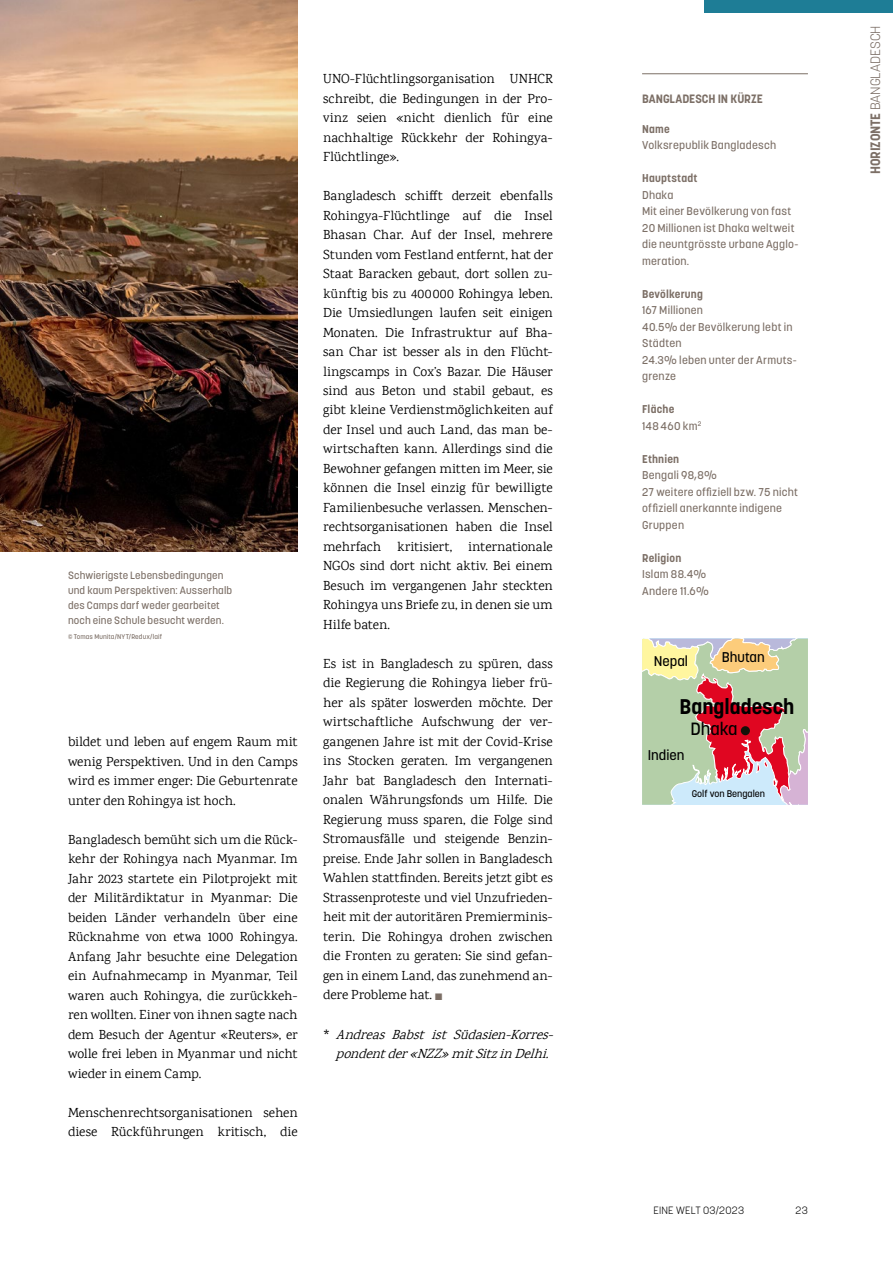
<style>
.page{position:relative;width:893px;height:1263px;background:#fff}
.page>*{position:absolute;margin:0;border:0;box-sizing:border-box;transform-origin:0 0}
.t1{font:700 21px "Korolev";color:#000}
.t2{font:500 17.55px "Korolev";color:#000}
.t3{font:500 14.1px "Korolev";color:#000}
.t4{font:13.5px/19.5px "Karma";color:#000;text-align:justify}
.t5{font:italic 13.5px/19.5px "Karma";color:#000}
.t6{font:300 13.5px "Korolev";letter-spacing:-.005em;color:#7c6f66}
.t7{font:700 12px "Korolev";color:#7c6f66}
.t8{font:500 11.25px/16.5px "Korolev";letter-spacing:.02em;color:#7c6f66}
.t9{font:700 11.25px "Korolev";letter-spacing:.02em;color:#7c6f66}
.t10{font:500 10.5px/15px "Korolev";letter-spacing:.015em;color:#7c6f66}
.t11{font:300 10.5px "Korolev";letter-spacing:.025em;color:#000}
.t12{font:500 9.6px "Korolev";color:#000}
.t13{font:500 6.75px "Korolev";letter-spacing:.02em;color:#7c6f66}
.s1{color:#7c6f66}
.s2{font-style:normal}
.s3{font-weight:700}
</style>
<div class="page">
<hr style="left:642px;top:73px;width:166px;height:1px;background:#7c6f66">
<img style="left:0;top:0;width:298px;height:551px">
<svg style="left:642px;top:639px;width:166px;height:166px;background:#ccb19e"></svg>
<div style="left:741px;top:726px;width:9px;height:9px;background:#151209;border-radius:50%"></div>
<div style="left:704px;top:0;width:189px;height:13px;background:#1e7d96"></div>
<p class="t10" style="left:68px;top:567px;width:166px">Schwierigste Lebensbedingungen und kaum Perspektiven: Ausserhalb des Camps darf weder gearbeitet noch eine Schule besucht werden.</p>
<p class="t13" style="left:68px;top:632px;width:95px">© Tomas Munita/NYT/Redux/laif</p>
<p class="t4" style="left:68px;top:732px;width:231px">bildet und leben auf engem Raum mit wenig Perspektiven. Und in den Camps wird es immer enger: Die Geburtenrate unter den Rohingya ist hoch.</p>
<p class="t4" style="left:68px;top:829px;width:231px">Bangladesch bemüht sich um die Rück&shy;kehr der Rohingya nach Myanmar. Im Jahr 2023 startete ein Pilotprojekt mit der Militärdiktatur in Myanmar: Die beiden Länder verhandeln über eine Rücknahme von etwa 1000 Rohingya.<br>Anfang Jahr besuchte eine Delegation ein Aufnahmecamp in Myanmar, Teil waren auch Rohingya, die zurückkeh&shy;ren wollten. Einer von ihnen sagte nach dem Besuch der Agentur «Reuters», er wolle frei leben in Myanmar und nicht wieder in einem Camp.</p>
<p class="t4" style="left:68px;top:1102px;width:231px">Menschenrechtsorganisationen sehen diese Rückführungen kritisch, die</p>
<p class="t4" style="left:323px;top:69px;width:231px">UNO-Flüchtlingsorganisation UNHCR schreibt, die Bedingungen in der Pro&shy;vinz seien «nicht dienlich für eine nachhaltige Rückkehr der Rohingya-Flüchtlinge».</p>
<p class="t4" style="left:323px;top:186px;width:231px">Bangladesch schifft derzeit ebenfalls Rohingya-Flüchtlinge auf die Insel Bhasan Char. Auf der Insel, mehrere Stunden vom Festland entfernt, hat der Staat Baracken gebaut, dort sollen zu&shy;künftig bis zu 400000 Rohingya leben.<br>Die Umsiedlungen laufen seit einigen Monaten. Die Infrastruktur auf Bha&shy;san Char ist besser als in den Flücht&shy;lingscamps in Cox’s Bazar. Die Häuser sind aus Beton und stabil gebaut, es gibt kleine Verdienstmöglichkeiten auf der Insel und auch Land, das man be&shy;wirtschaften kann. Allerdings sind die Bewohner gefangen mitten im Meer, sie können die Insel einzig für bewilligte Familienbesuche verlassen. Menschen&shy;rechtsorganisationen haben die Insel mehrfach kritisiert, internationale NGOs sind dort nicht aktiv. Bei einem Besuch im vergangenen Jahr steckten Rohingya uns Briefe zu, in denen sie um Hilfe baten.</p>
<p class="t4" style="left:323px;top:653px;width:231px">Es ist in Bangladesch zu spüren, dass die Regierung die Rohingya lieber frü&shy;her als später loswerden möchte. Der wirtschaftliche Aufschwung der ver&shy;gangenen Jahre ist mit der Covid-Krise ins Stocken geraten. Im vergangenen Jahr bat Bangladesch den Internati&shy;onalen Währungsfonds um Hilfe. Die Regierung muss sparen, die Folge sind Stromausfälle und steigende Benzin&shy;preise. Ende Jahr sollen in Bangladesch Wahlen stattfinden. Bereits jetzt gibt es Strassenproteste und viel Unzufrieden&shy;heit mit der autoritären Premierminis&shy;terin. Die Rohingya drohen zwischen die Fronten zu geraten: Sie sind gefan&shy;gen in einem Land, das zunehmend an&shy;dere Probleme hat. <span class="s1">■</span></p>
<p class="t5" style="left:336px;top:1024px;width:224px;text-indent:-13px"><span class="s2">*</span> Andreas Babst ist Südasien- Korres&shy;pondentder«NZZ»mitSitzinDelhi.</p>
<p class="t7" style="left:642px;top:91px;width:122px">BANGLADESCH IN KÜRZE</p>
<p class="t9" style="left:642px;top:122px;width:29px">Name</p>
<p class="t8" style="left:642px;top:137px;width:136px">Volksrepublik Bangladesch</p>
<p class="t9" style="left:642px;top:171px;width:57px">Hauptstadt</p>
<p class="t8" style="left:642px;top:186px;width:158px">Dhaka<br>Mit einer Bevölkerung von fast<br>20 Millionen ist Dhaka weltweit die neuntgrösste urbane Agglo&shy;meration.</p>
<p class="t9" style="left:642px;top:287px;width:62px">Bevölkerung</p>
<p class="t8" style="left:642px;top:302px;width:156px">167 Millionen<br>40.5% der Bevölkerung lebt in<br>Städten<br>24.3% leben unter der Armuts&shy;grenze</p>
<p class="t8" style="left:642px;top:401px;width:61px"><span class="s3">Fläche<br></span>148460 km<sup>2</sup></p>
<p class="t9" style="left:642px;top:452px;width:39px">Ethnien</p>
<p class="t8" style="left:642px;top:467px;width:157px">Bengali 98,8%<br>27 weitere offiziell bzw. 75 nicht offiziell anerkannte indigene<br>Gruppen</p>
<p class="t9" style="left:642px;top:551px;width:41px">Religion</p>
<p class="t8" style="left:642px;top:566px;width:68px">Islam 88.4%<br>Andere 11.6%</p>
<p class="t3" style="left:654px;top:653px;width:36px">Nepal</p>
<p class="t3" style="left:722px;top:648px;width:44px">Bhutan</p>
<h1 class="t1" style="left:680px;top:694px;width:116px">Bangladesch</h1>
<p class="t3" style="left:648px;top:746px;width:38px">Indien</p>
<p class="t2" style="left:690px;top:718px;width:49px">Dhaka</p>
<p class="t12" style="left:692px;top:787px;width:75px">Golf von Bengalen</p>
<p class="t6" style="left:867px;top:174px;width:150px;rotate:-90deg"><span class="s3">HORIZONTE</span> BANGLADESCH</p>
<p class="t11" style="left:653px;top:1204px;width:92px">EINE WELT 03/2023</p>
<p class="t11" style="left:796px;top:1204px;width:14px">23</p>
</div>
